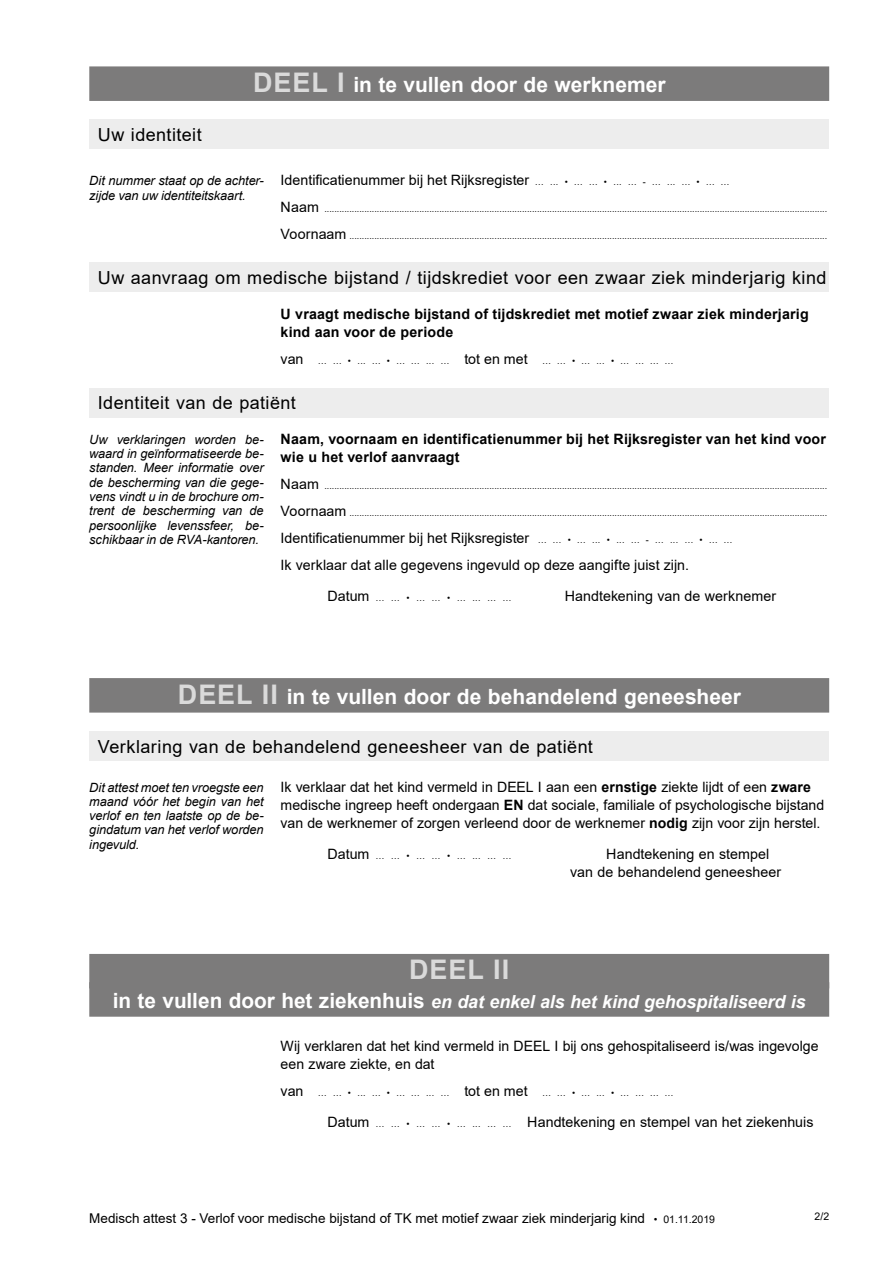
<style>
.page{position:relative;width:893px;height:1263px;background:#fff}
.page>*{position:absolute;margin:0;border:0;box-sizing:border-box;transform-origin:0 0}
.OK_-_Titre_2_-_PARTI{font:700 27px "Arial";letter-spacing:.035em;color:#dadada}
.OK_-_Titre_2_-_PARTI-2{font:700 21px "Arial";color:#fff}
.OK_-_Titre_3_-_Titre{font:18px "Arial";letter-spacing:.025em;color:#000}
.OK_-_Titre_2_-_Titre{font:italic 700 18px "Arial";letter-spacing:-.005em;color:#fff}
.OK_-_Body{font:14.25px/18px "Arial";color:#000}
.OK_-_Body_bold{font:700 14.25px/18px "Arial";letter-spacing:.01em;color:#000}
.OK_-_Date_et_signatu{font:14.25px/18px "Arial";letter-spacing:.005em;color:#000}
.t1{font:13.5px "Arial";color:#000}
.OK_-_Info_gauche{font:italic 12.75px/14.2px "Arial";letter-spacing:-.005em;color:#000;text-align:justify}
.t2{font:10.5px "Arial";color:#000}
.OK_-_Body-2{font:9px "Arial";color:#000}
.OK_-_Date_et_signatu-2{font:9px "Arial";color:#000}
.s1{font-size:27px;color:#dadada}
.s2{font-size:9px}
.s3{font-size:14.25px}
.s4{font-weight:700}
.s5{font-style:normal;font-size:21px}
.s6{font-size:10.5px}
</style>
<div class="page">
<div style="left:89px;top:66px;width:740px;height:35px;background:#7c7b7b"></div>
<div style="left:89px;top:120px;width:740px;height:29px;background:#ededed"></div>
<div style="left:89px;top:263px;width:740px;height:29px;background:#ededed"></div>
<div style="left:89px;top:388px;width:740px;height:29px;background:#ededed"></div>
<div style="left:89px;top:678px;width:740px;height:35px;background:#7c7b7b"></div>
<div style="left:89px;top:731px;width:740px;height:30px;background:#ededed"></div>
<div style="left:89px;top:954px;width:740px;height:34px;background:#7c7b7b"></div>
<div style="left:89px;top:982px;width:740px;height:35px;background:#7c7b7b"></div>
<h3 class="OK_-_Titre_3_-_Titre" style="left:98px;top:122px;width:105px">Uw identiteit</h3>
<p class="OK_-_Titre_2_-_PARTI-2" style="left:253px;top:70px;width:414px"><span class="s1">DEEL I</span> in te vullen door de werknemer</p>
<p class="OK_-_Body" style="left:281px;top:171px;width:450px">Identificatienummer bij het Rijksregister <span class="s2">... ... • ... ... • ... ... - ... ... ... • ... ...</span></p>
<p class="OK_-_Body-2" style="left:281px;top:203px;width:548px"><span class="s3">Naam</span> .........................................................................................................................................................................................................</p>
<p class="OK_-_Body-2" style="left:281px;top:230px;width:548px"><span class="s3">Voornaam</span> ...............................................................................................................................................................................................</p>
<h3 class="OK_-_Titre_3_-_Titre" style="left:98px;top:266px;width:730px">Uw aanvraag om medische bijstand / tijdskrediet voor een zwaar ziek minderjarig kind</h3>
<p class="OK_-_Body_bold" style="left:281px;top:305px;width:530px">U vraagt medische bijstand of tijdskrediet met motief zwaar ziek minderjarig kind aan voor de periode</p>
<p class="OK_-_Body" style="left:281px;top:350px;width:24px">van</p>
<p class="OK_-_Body-2" style="left:318px;top:355px;width:211px">... ... • ... ... • ... ... ... ... <span class="s3">tot en met</span></p>
<p class="OK_-_Body-2" style="left:542px;top:355px;width:132px">... ... • ... ... • ... ... ... ...</p>
<h3 class="OK_-_Titre_3_-_Titre" style="left:98px;top:391px;width:200px">Identiteit van de patiënt</h3>
<p class="OK_-_Body_bold" style="left:281px;top:430px;width:547px">Naam, voornaam en identificatienummer bij het Rijksregister van het kind voor wie u het verlof aanvraagt</p>
<p class="OK_-_Body-2" style="left:281px;top:480px;width:548px"><span class="s3">Naam</span> .........................................................................................................................................................................................................</p>
<p class="OK_-_Body-2" style="left:281px;top:507px;width:548px"><span class="s3">Voornaam</span> ...............................................................................................................................................................................................</p>
<p class="OK_-_Body" style="left:281px;top:529px;width:453px">Identificatienummer bij het Rijksregister <span class="s2">... ... • ... ... • ... ... - ... ... ... • ... ...</span></p>
<p class="OK_-_Body" style="left:281px;top:556px;width:410px">Ik verklaar dat alle gegevens ingevuld op deze aangifte juist zijn.</p>
<p class="OK_-_Date_et_signatu-2" style="left:327px;top:592px;width:185px"><span class="s3">Datum</span> ... ... • ... ... • ... ... ... ...</p>
<p class="OK_-_Date_et_signatu" style="left:565px;top:587px;width:213px">Handtekening van de werknemer</p>
<p class="OK_-_Info_gauche" style="left:89px;top:174px;width:176px">Dit nummer staat op de achter&shy;zijde van uw identiteitskaart.</p>
<p class="OK_-_Info_gauche" style="left:89px;top:433px;width:176px">Uw verklaringen worden be&shy;waard in geïnformatiseerde be&shy;standen. Meer informatie over de bescherming van die gege&shy;vens vindt u in de brochure om&shy;trent de bescherming van de persoonlijke levenssfeer, be&shy;schikbaar in de RVA-kantoren.</p>
<p class="OK_-_Titre_2_-_PARTI-2" style="left:178px;top:681px;width:565px"><span class="s1">DEEL II</span> in te vullen door de behandelend geneesheer</p>
<h3 class="OK_-_Titre_3_-_Titre" style="left:98px;top:734px;width:497px">Verklaring van de behandelend geneesheer van de patiënt</h3>
<p class="OK_-_Body" style="left:281px;top:778px;width:545px">Ik verklaar dat het kind vermeld in DEEL I aan een <span class="s4">ernstige</span> ziekte lijdt of een <span class="s4">zware </span>medische ingreep heeft ondergaan <span class="s4">EN</span> dat sociale, familiale of psychologische bijstand van de werknemer of zorgen verleend door de werknemer <span class="s4">nodig</span> zijn voor zijn herstel.</p>
<p class="OK_-_Date_et_signatu-2" style="left:327px;top:849px;width:185px"><span class="s3">Datum</span> ... ... • ... ... • ... ... ... ...</p>
<p class="OK_-_Date_et_signatu" style="left:570px;top:845px;width:212px;text-indent:36px">Handtekening en stempel van de behandelend geneesheer</p>
<p class="OK_-_Info_gauche" style="left:89px;top:780px;width:176px">Dit attest moet ten vroegste een maand vóór het begin van het verlof en ten laatste op de be&shy;gindatum van het verlof worden ingevuld.</p>
<p class="OK_-_Titre_2_-_PARTI" style="left:409px;top:951px;width:101px">DEEL II</p>
<h2 class="OK_-_Titre_2_-_Titre" style="left:113px;top:989px;width:694px"><span class="s5">in te vullen door het ziekenhuis</span> en dat enkel als het kind gehospitaliseerd is</h2>
<p class="OK_-_Body" style="left:281px;top:1037px;width:539px">Wij verklaren dat het kind vermeld in DEEL I bij ons gehospitaliseerd is/was ingevolge een zware ziekte, en dat</p>
<p class="OK_-_Body" style="left:281px;top:1082px;width:24px">van</p>
<p class="OK_-_Body-2" style="left:318px;top:1087px;width:211px">... ... • ... ... • ... ... ... ... <span class="s3">tot en met</span></p>
<p class="OK_-_Body-2" style="left:542px;top:1087px;width:132px">... ... • ... ... • ... ... ... ...</p>
<p class="OK_-_Date_et_signatu" style="left:327px;top:1113px;width:488px">Datum <span class="s2">... ... • ... ... • ... ... ... ...</span> Handtekening en stempel van het ziekenhuis</p>
<h3 class="t1" style="left:89px;top:1208px;width:627px">Medisch attest 3 - Verlof voor medische bijstand of TK met motief zwaar ziek minderjarig kind <span class="s6">• 01.11.2019</span></h3>
<p class="t2" style="left:815px;top:1209px;width:16px">2/2</p>
</div>
